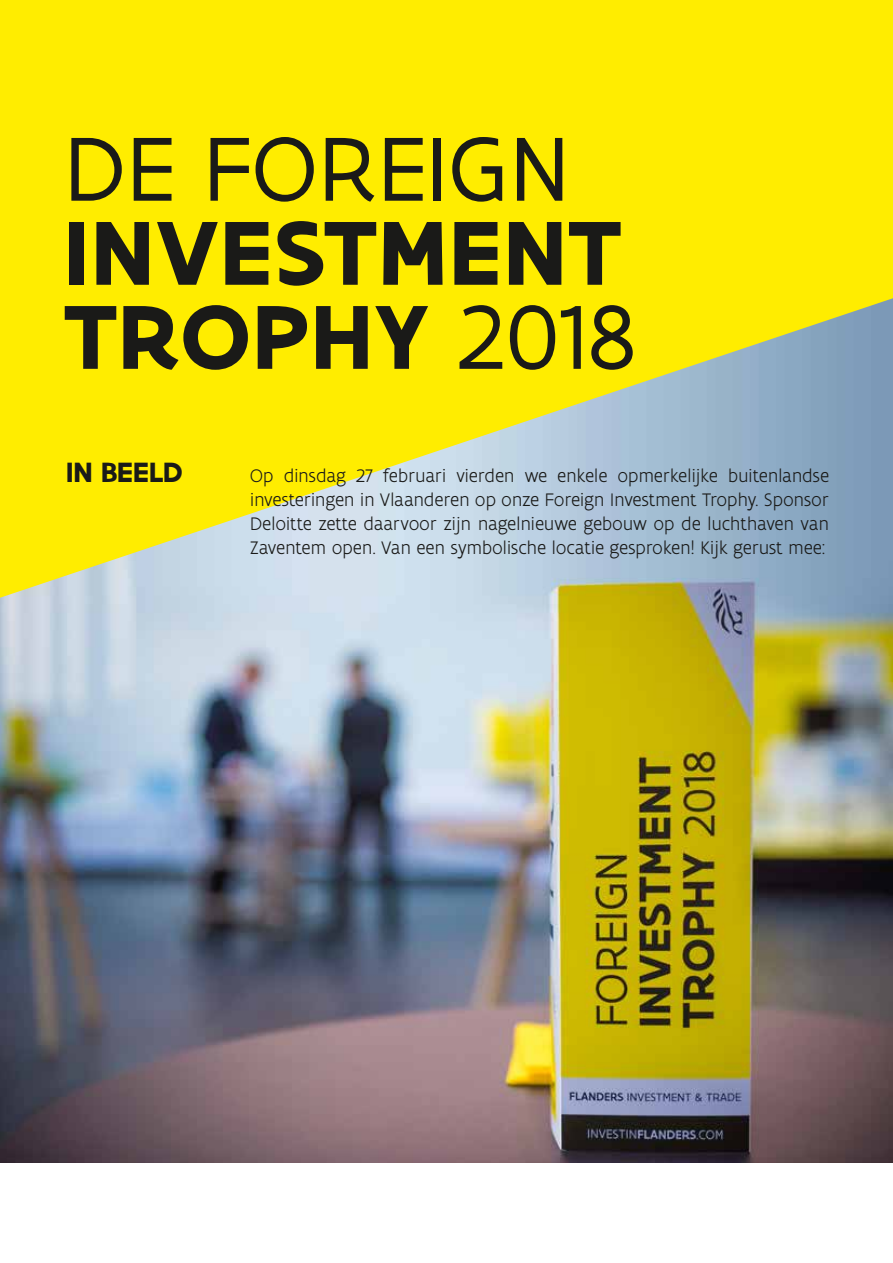
<style>
.page{position:relative;width:893px;height:1263px;background:#fff}
.page>*{position:absolute;margin:0;border:0;box-sizing:border-box;transform-origin:0 0}
.t1{font:700 97.5px/84px "Flanders Art Sans";letter-spacing:.005em;color:#1a1a18}
.t2{font:97.5px "Flanders Art Sans";letter-spacing:.005em;color:#1a1a18}
.t3{font:700 30px "Flanders Art Sans";letter-spacing:-.015em;color:#1a1a18}
.t4{font:300 19.5px/24px "Flanders Art Sans";letter-spacing:-.02em;color:#1a1a18;text-align:justify}
.s1{font-weight:400}
</style>
<div class="page">
<img style="left:0;top:598px;width:893px;height:565px">
<svg style="left:0;top:0;width:893px;height:598px;background:#eae233"></svg>
<h1 class="t2" style="left:64px;top:109px;width:507px">DE FOREIGN</h1>
<h1 class="t1" style="left:64px;top:212px;width:573px">INVESTMENT<br>TROPHY <span class="s1">2018</span></h1>
<h2 class="t3" style="left:66px;top:453px;width:119px">IN BEELD</h2>
<p class="t4" style="left:250px;top:464px;width:581px">Op dinsdag 27 februari vierden we enkele opmerkelijke buitenlandse investeringen in Vlaanderen op onze Foreign Investment Trophy. Sponsor Deloitte zette daarvoor zijn nagelnieuwe gebouw op de luchthaven van Zaventem open. Van een symbolische locatie gesproken! Kijk gerust mee:</p>
</div>
